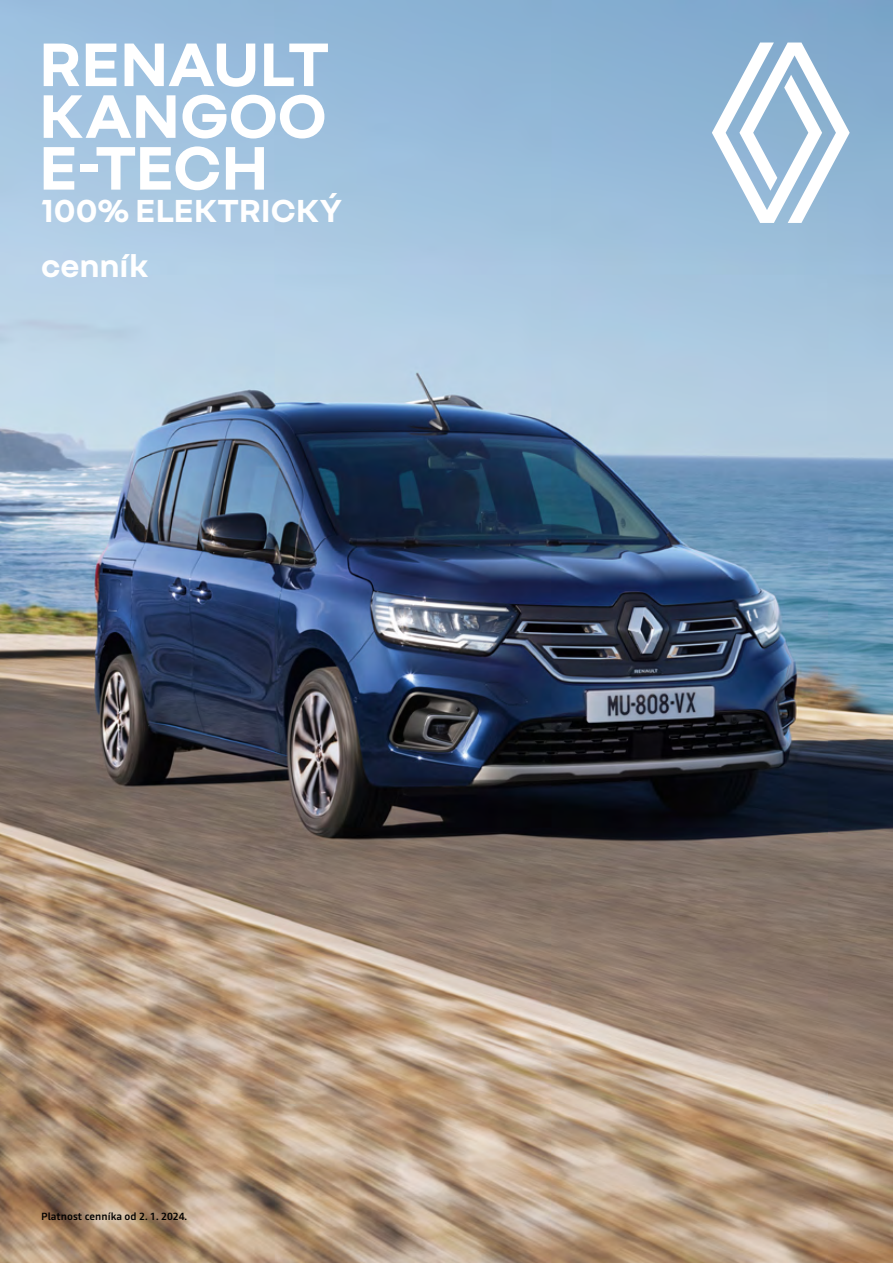
<style>
.page{position:relative;width:893px;height:1263px;background:#fff}
.page>*{position:absolute;margin:0;border:0;box-sizing:border-box;transform-origin:0 0}
.t1{font:700 66.45px/51.8px "Nouvel R";letter-spacing:-.01em;color:#fff;text-align:justify}
.t2{font:700 34.5px "Nouvel R";color:#fff}
.t3{font:700 33.3px "Nouvel R";color:#fff}
.t4{font:500 10.5px "Read";color:#000}
</style>
<div class="page">
<img style="left:0;top:0;width:893px;height:1263px">
<svg style="left:712px;top:43px;width:138px;height:180px"></svg>
<h1 class="t1" style="left:39px;top:34px;width:292px">RENAULT KANGOO E-TECH</h1>
<h2 class="t2" style="left:41px;top:188px;width:302px">100% ELE KTRICKÝ</h2>
<h3 class="t3" style="left:41px;top:244px;width:109px">CENNÍK</h3>
<p class="t4" style="left:41px;top:1209px;width:147px">Platnost cenníka od 2. 1. 2024.</p>
</div>
